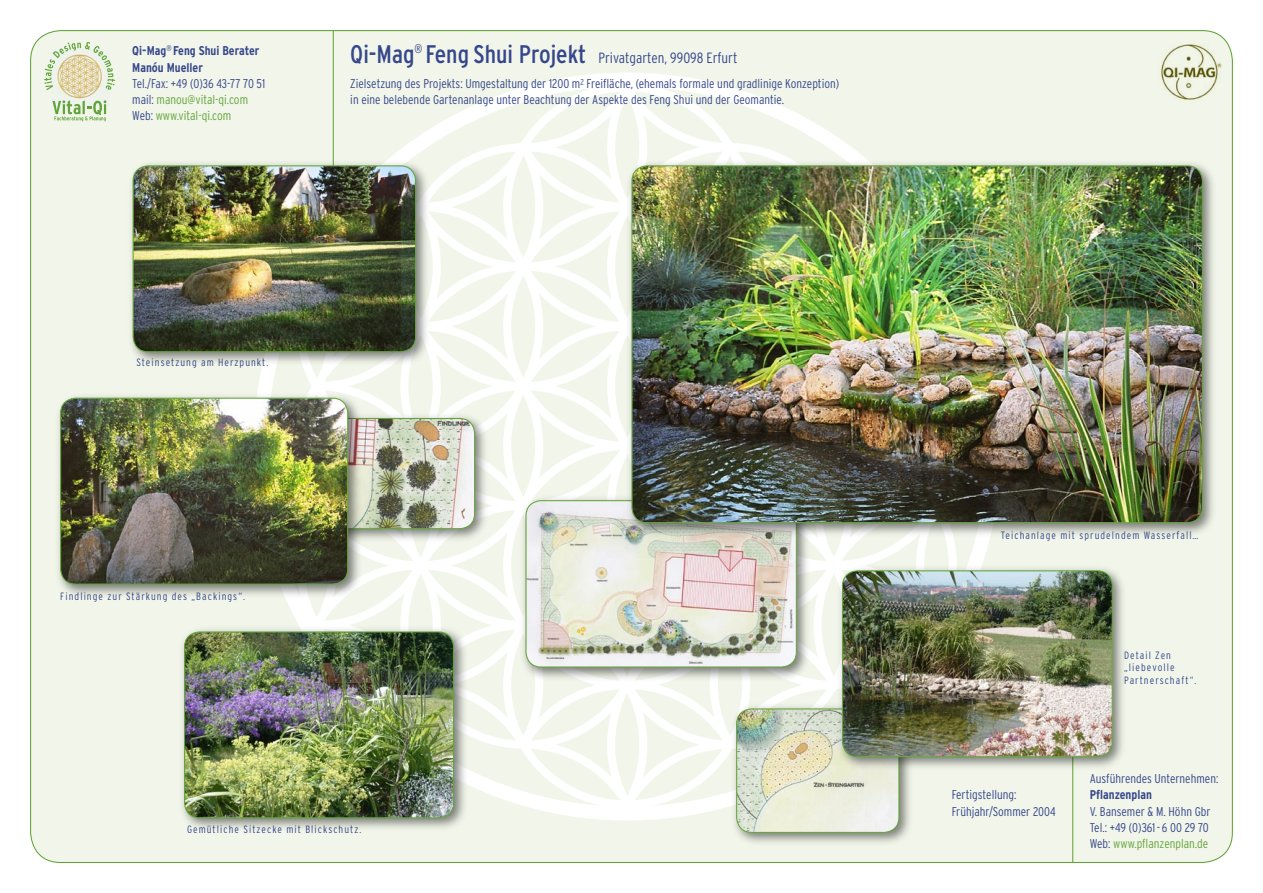
<style>
.page{position:relative;width:1263px;height:893px;background:#fff}
.page>*{position:absolute;margin:0;border:0;box-sizing:border-box;transform-origin:0 0}
.t1{font:300 condensed 14.85px "Interstate";color:#36478b}
.t2{font:300 condensed 12.75px "Interstate";color:#36478b}
.t3{font:300 condensed 12.75px "Interstate";color:#62a43b}
.t4{font:700 condensed 12.75px "Interstate";color:#36478b}
.t5{font:300 condensed 10.65px/12.8px "Interstate";letter-spacing:.1em;color:#36478b}
.s1{color:#36478b}
.s2{font-weight:400;font-size:25.5px}
</style>
<div class="page">
<div style="left:30px;top:30px;width:1203px;height:832px;background:#f2f6ea"></div>
<svg style="left:292px;top:76px;width:669px;height:741px"></svg>
<hr style="left:1072px;top:742px;width:1px;height:121px;background:#62a43b">
<hr style="left:333px;top:30px;width:1px;height:142px;background:#62a43b">
<div style="left:730px;top:702px;width:185px;height:147px;background:#000;opacity:.5"></div>
<svg style="left:736px;top:708px;width:164px;height:124px;background:#dadeca"></svg>
<div style="left:835px;top:564px;width:294px;height:209px;background:#000;opacity:.5"></div>
<img style="left:841px;top:570px;width:272px;height:187px">
<div style="left:306px;top:411px;width:184px;height:134px;background:#000;opacity:.5"></div>
<img style="left:364px;top:417px;width:112px;height:112px">
<div style="left:54px;top:391px;width:310px;height:209px;background:#000;opacity:.5"></div>
<img style="left:60px;top:397px;width:289px;height:187px">
<div style="left:178px;top:625px;width:291px;height:209px;background:#000;opacity:.5"></div>
<img style="left:183px;top:631px;width:272px;height:187px">
<div style="left:519px;top:494px;width:294px;height:189px;background:#000;opacity:.5"></div>
<img style="left:525px;top:500px;width:272px;height:167px">
<div style="left:625px;top:159px;width:593px;height:380px;background:#000;opacity:.5"></div>
<img style="left:631px;top:165px;width:572px;height:358px">
<img style="left:51px;top:90px;width:59px;height:16px">
<svg style="left:44px;top:42px;width:71px;height:48px;background:#dce0c0"></svg>
<svg style="left:52px;top:100px;width:54px;height:21px"></svg>
<img style="left:1158px;top:38px;width:65px;height:67px">
<div style="left:126px;top:159px;width:305px;height:209px;background:#000;opacity:.5"></div>
<img style="left:132px;top:165px;width:285px;height:187px">
<p class="t4" style="left:132px;top:44px;width:129px">Qi-Mag<sup>®</sup> Feng Shui Berater</p>
<p class="t4" style="left:132px;top:60px;width:72px">Manóu Mueller</p>
<p class="t2" style="left:132px;top:76px;width:134px">Tel./Fax: +49 (0)36 43-77 70 51</p>
<p class="t3" style="left:132px;top:92px;width:117px"><span class="s1">mail:</span> manou@vital-qi.com</p>
<p class="t3" style="left:132px;top:109px;width:101px"><span class="s1">Web:</span> www.vital-qi.com</p>
<p class="t1" style="left:350px;top:50px;width:389px"><span class="s2">Qi-Mag</span><sup>®</sup> <span class="s2">Feng Shui Projekt</span> Privatgarten, 99098 Erfurt</p>
<p class="t2" style="left:350px;top:76px;width:490px">Zielsetzung des Projekts: Umgestaltung der 1200 m<sup>2</sup> Freifläche, (ehemals formale und gradlinige Konzeption)</p>
<p class="t2" style="left:350px;top:93px;width:435px">in eine belebende Gartenanlage unter Beachtung der Aspekte des Feng Shui und der Geomantie.</p>
<p class="t5" style="left:136px;top:356px;width:133px">Steinsetzung am Herzpunkt.</p>
<p class="t5" style="left:60px;top:590px;width:186px">Findlinge zur Stärkung des „Backings“.</p>
<p class="t5" style="left:187px;top:823px;width:176px">Gemütliche Sitzecke mit Blickschutz.</p>
<p class="t5" style="left:1001px;top:529px;width:199px">Teichanlage mit sprudelndem Wasserfall…</p>
<p class="t5" style="left:1124px;top:648px;width:49px">Detail Zen</p>
<p class="t5" style="left:1124px;top:661px;width:74px">„liebevolle<br>Partnerschaft“.</p>
<p class="t2" style="left:952px;top:788px;width:66px">Fertigstellung:</p>
<p class="t2" style="left:952px;top:804px;width:105px">Frühjahr/Sommer 2004</p>
<p class="t2" style="left:1090px;top:771px;width:130px">Ausführendes Unternehmen:</p>
<p class="t4" style="left:1090px;top:788px;width:64px">Pflanzenplan</p>
<p class="t2" style="left:1090px;top:804px;width:122px">V. Bansemer &amp; M. Höhn Gbr</p>
<p class="t2" style="left:1090px;top:820px;width:120px">Tel.: +49 (0)361 - 6 00 29 70</p>
<p class="t3" style="left:1090px;top:836px;width:120px"><span class="s1">Web:</span> www.pflanzenplan.de</p>
</div>
